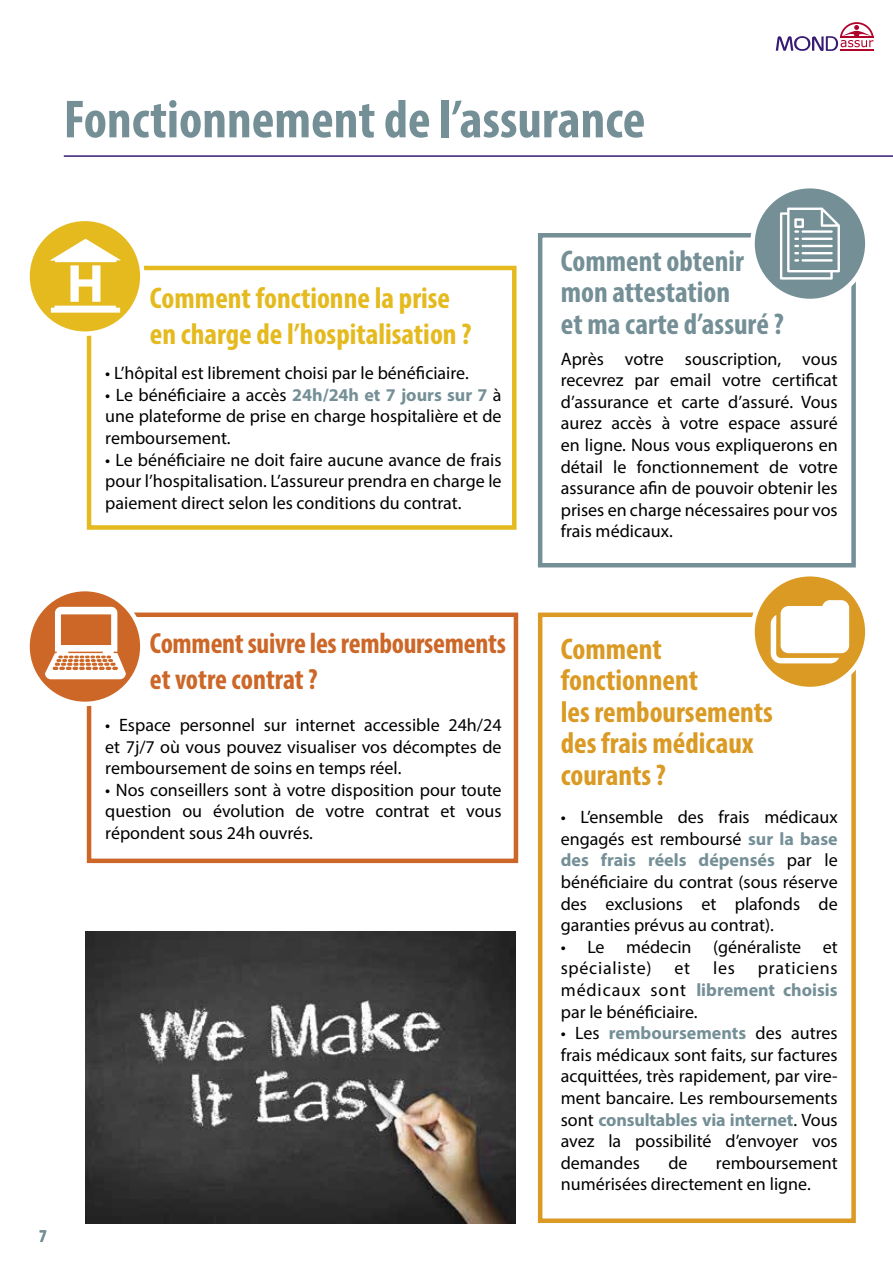
<style>
.page{position:relative;width:893px;height:1263px;background:#fff}
.page>*{position:absolute;margin:0;border:0;box-sizing:border-box;transform-origin:0 0}
.t1{font:700 condensed 54px "Myriad Pro";color:#748f96}
.t2{font:700 condensed 30px/31.5px "Myriad Pro";color:#da9a23}
.t3{font:700 condensed 30px/36px "Myriad Pro";color:#e5ba1f}
.t4{font:700 condensed 30px/31.5px "Myriad Pro";color:#748f96}
.t5{font:700 condensed 29.25px/35.1px "Myriad Pro";letter-spacing:-.01em;color:#cd6727}
.t6{font:18px/21.6px "Myriad Pro";color:#000;text-align:justify}
.t7{font:700 condensed 18px "Myriad Pro";color:#748f96}
.s1{font-weight:700;color:#748f96}
</style>
<div class="page">
<img style="left:86px;top:931px;width:429px;height:292px">
<div style="left:87px;top:266px;width:429px;height:264px;border:4px solid #e5ba1f"></div>
<div style="left:28px;top:219px;width:114px;height:115px;background:#e5ba1f;border-radius:50%"></div>
<div style="left:25px;top:217px;width:120px;height:119px;border:4px solid #fff;border-radius:50%"></div>
<svg style="left:50px;top:239px;width:71px;height:74px"></svg>
<div style="left:87px;top:612px;width:431px;height:251px;border:4px solid #cd6727"></div>
<svg style="left:28px;top:589px;width:114px;height:115px;background:#d37a43"></svg>
<div style="left:25px;top:587px;width:120px;height:119px;border:4px solid #fff;border-radius:50%"></div>
<svg style="left:45px;top:607px;width:81px;height:72px"></svg>
<div style="left:538px;top:612px;width:318px;height:611px;border:4px solid #da9a23"></div>
<svg style="left:752px;top:574px;width:115px;height:115px;background:#dea63d"></svg>
<div style="left:750px;top:572px;width:120px;height:119px;border:4px solid #fff;border-radius:50%"></div>
<svg style="left:771px;top:600px;width:78px;height:63px"></svg>
<div style="left:538px;top:233px;width:318px;height:334px;border:4px solid #748f96"></div>
<div style="left:752px;top:186px;width:115px;height:115px;background:#748f96;border-radius:50%"></div>
<div style="left:750px;top:184px;width:120px;height:119px;border:4px solid #fff;border-radius:50%"></div>
<hr style="left:64px;top:155px;width:829px;height:2px;background:#371b73">
<svg style="left:780px;top:208px;width:60px;height:72px"></svg>
<svg style="left:776px;top:22px;width:97px;height:29px"></svg>
<hr style="left:840px;top:49px;width:33px;height:2px;background:#b0032a">
<h1 class="t1" style="left:64px;top:86px;width:583px">Fonctionnement de l’assurance</h1>
<p class="t7" style="left:39px;top:1224px;width:9px">7</p>
<h2 class="t3" style="left:150px;top:279px;width:323px">Comment fonctionne la prise en charge de l’hospitalisation ?</h2>
<p class="t6" style="left:105px;top:362px;width:365px">• L’hôpital est librement choisi par le bénéficiaire.</p>
<p class="t6" style="left:105px;top:384px;width:398px">• Le bénéficiaire a accès <span class="s1">24h/24h et 7 jours sur 7</span> à une plateforme de prise en charge hospitalière et de remboursement.</p>
<p class="t6" style="left:105px;top:449px;width:398px">• Le bénéficiaire ne doit faire aucune avance de frais pour l’hospitalisation. L’assureur prendra en charge le paiement direct selon les conditions du contrat.</p>
<h3 class="t5" style="left:150px;top:625px;width:357px">Comment suivre les remboursements et votre contrat ?</h3>
<p class="t6" style="left:105px;top:714px;width:398px">• Espace personnel sur internet accessible 24h/24 et 7j/7 où vous pouvez visualiser vos décomptes de remboursement de soins en temps réel.</p>
<p class="t6" style="left:105px;top:779px;width:398px">• Nos conseillers sont à votre disposition pour toute question ou évolution de votre contrat et vous répondent sous 24h ouvrés.</p>
<h2 class="t4" style="left:561px;top:244px;width:224px">Comment obtenir mon attestation<br>et ma carte d’assuré ?</h2>
<p class="t6" style="left:561px;top:347px;width:278px">Après votre souscription, vous recevrez par email votre certificat d’assurance et carte d’assuré. Vous aurez accès à votre espace assuré en ligne. Nous vous expliquerons en détail le fonctionnement de votre assurance afin de pouvoir obtenir les prises en charge nécessaires pour vos frais médicaux.</p>
<h2 class="t2" style="left:561px;top:632px;width:214px">Comment fonctionnent<br>les remboursements des frais médicaux courants ?</h2>
<p class="t6" style="left:561px;top:806px;width:278px">• L’ensemble des frais médicaux engagés est remboursé <span class="s1">sur la base des frais réels dépensés</span> par le bénéficiaire du contrat (sous réserve des exclusions et plafonds de garanties prévus au contrat).</p>
<p class="t6" style="left:561px;top:936px;width:278px">• Le médecin (généraliste et spécialiste)</p>
<p class="t6" style="left:674px;top:957px;width:17px">et</p>
<p class="t6" style="left:713px;top:957px;width:23px">les</p>
<p class="t6" style="left:561px;top:957px;width:278px;text-indent:197px">praticiens médicaux sont <span class="s1">librement choisis </span>par le bénéficiaire.</p>
<p class="t6" style="left:561px;top:1022px;width:278px">• Les <span class="s1">remboursements</span> des autres frais médicaux sont faits, sur factures acquittées, très rapidement, par vire&shy;ment bancaire. Les remboursements sont <span class="s1">consultables via internet</span>. Vous avez la possibilité d’envoyer vos demandes</p>
<p class="t6" style="left:561px;top:1152px;width:278px;text-indent:155px">remboursement numérisées directement en ligne.</p>
<p class="t6" style="left:668px;top:1152px;width:21px">de</p>
</div>
